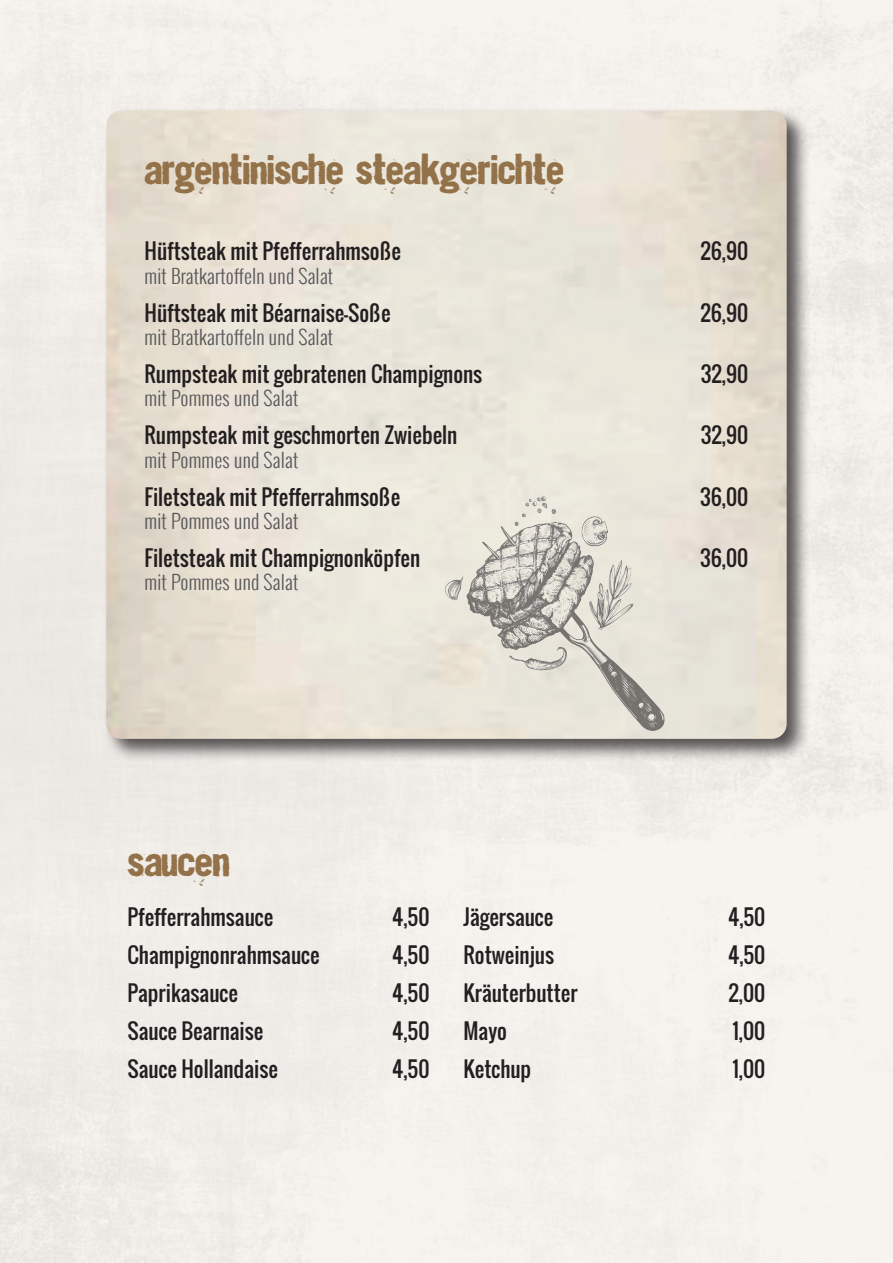
<style>
.page{position:relative;width:893px;height:1263px;background:#fff}
.page>*{position:absolute;margin:0;border:0;box-sizing:border-box;transform-origin:0 0}
.t1{font:31.5px "Dirt 2 Stickler";color:#947249}
.t2{font:21px "Oswald";color:#231f20}
.t3{font:300 19.5px "Oswald";letter-spacing:.01em;color:#57585a}
</style>
<div class="page">
<div style="left:103px;top:107px;width:708px;height:656px;background:#231f20;opacity:.75"></div>
<img style="left:106px;top:111px;width:681px;height:628px">
<img style="left:410px;top:478px;width:289px;height:272px">
<h1 class="t1" style="left:145px;top:146px;width:421px">ARGENTINISCHE STEAKGERICHTE</h1>
<p class="t2" style="left:145px;top:235px;width:258px">Hüftsteak mit Pfefferrahmsoße</p>
<p class="t2" style="left:700px;top:235px;width:50px">26,90</p>
<p class="t3" style="left:145px;top:261px;width:190px">mit Bratkartoffeln und Salat</p>
<p class="t2" style="left:145px;top:297px;width:248px">Hüftsteak mit Béarnaise-Soße</p>
<p class="t2" style="left:700px;top:297px;width:50px">26,90</p>
<p class="t3" style="left:145px;top:323px;width:190px">mit Bratkartoffeln und Salat</p>
<p class="t2" style="left:145px;top:358px;width:339px">Rumpsteak mit gebratenen Champignons</p>
<p class="t2" style="left:701px;top:358px;width:49px">32,90</p>
<p class="t3" style="left:145px;top:384px;width:155px">mit Pommes und Salat</p>
<p class="t2" style="left:145px;top:419px;width:314px">Rumpsteak mit geschmorten Zwiebeln</p>
<p class="t2" style="left:701px;top:419px;width:49px">32,90</p>
<p class="t3" style="left:145px;top:445px;width:155px">mit Pommes und Salat</p>
<p class="t2" style="left:145px;top:481px;width:257px">Filetsteak mit Pfefferrahmsoße</p>
<p class="t2" style="left:700px;top:481px;width:50px">36,00</p>
<p class="t3" style="left:145px;top:507px;width:155px">mit Pommes und Salat</p>
<p class="t2" style="left:145px;top:542px;width:277px">Filetsteak mit Champignonköpfen</p>
<p class="t2" style="left:700px;top:542px;width:50px">36,00</p>
<p class="t3" style="left:145px;top:568px;width:155px">mit Pommes und Salat</p>
<h1 class="t1" style="left:128px;top:838px;width:103px">SAUCEN</h1>
<p class="t2" style="left:128px;top:901px;width:147px">Pfefferrahmsauce</p>
<p class="t2" style="left:392px;top:901px;width:39px">4,50</p>
<p class="t2" style="left:128px;top:939px;width:194px">Champignonrahmsauce</p>
<p class="t2" style="left:392px;top:939px;width:39px">4,50</p>
<p class="t2" style="left:128px;top:977px;width:112px">Paprikasauce</p>
<p class="t2" style="left:392px;top:977px;width:39px">4,50</p>
<p class="t2" style="left:128px;top:1015px;width:137px">Sauce Bearnaise</p>
<p class="t2" style="left:392px;top:1015px;width:39px">4,50</p>
<p class="t2" style="left:128px;top:1053px;width:152px">Sauce Hollandaise</p>
<p class="t2" style="left:392px;top:1053px;width:39px">4,50</p>
<p class="t2" style="left:463px;top:901px;width:91px">Jägersauce</p>
<p class="t2" style="left:728px;top:901px;width:39px">4,50</p>
<p class="t2" style="left:463px;top:939px;width:92px">Rotweinjus</p>
<p class="t2" style="left:728px;top:939px;width:39px">4,50</p>
<p class="t2" style="left:463px;top:977px;width:116px">Kräuterbutter</p>
<p class="t2" style="left:728px;top:977px;width:38px">2,00</p>
<p class="t2" style="left:463px;top:1015px;width:45px">Mayo</p>
<p class="t2" style="left:732px;top:1015px;width:35px">1,00</p>
<p class="t2" style="left:463px;top:1053px;width:69px">Ketchup</p>
<p class="t2" style="left:732px;top:1053px;width:35px">1,00</p>
</div>
